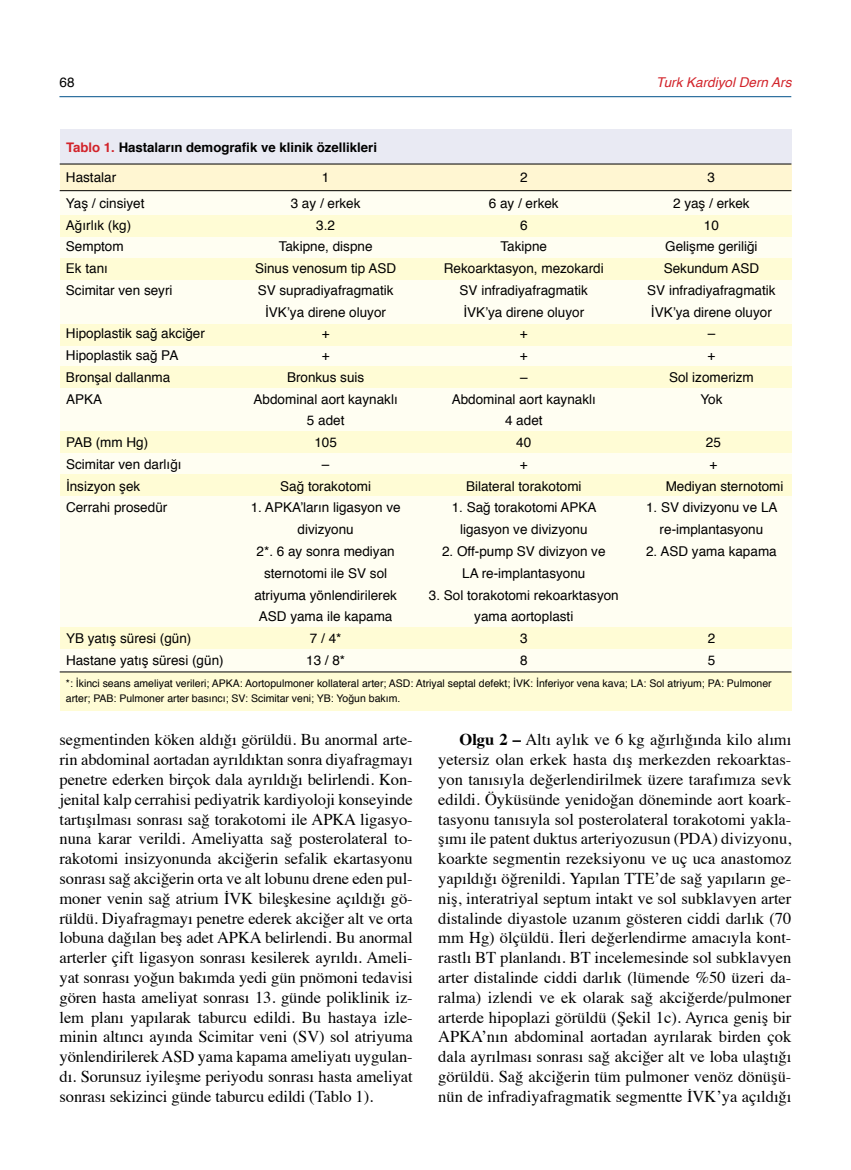
<style>
.page{position:relative;width:851px;height:1170px;background:#fff}
.page>*{position:absolute;margin:0;border:0;box-sizing:border-box;transform-origin:0 0}
.t1{font:16.5px/19.8px "Times";letter-spacing:-.005em;color:#000;text-align:justify}
.t2{font:13.5px "Helvetica";color:#000}
.t3{font:italic 13.5px "Helvetica";color:#d2232a}
.t4{font:700 13.2px "Helvetica";color:#000}
.t5{font:10.5px/15px "Helvetica";color:#000}
.s1{color:#d2232a}
.s2{font-weight:700}
</style>
<div class="page">
<hr style="left:59px;top:96px;width:732px;height:1px;background:#00508a">
<div style="left:60px;top:130px;width:731px;height:34px;background:#e9eaf3"></div>
<div style="left:60px;top:190px;width:731px;height:520px;background:#fffef2"></div>
<div style="left:60px;top:164px;width:731px;height:26px;background:#fff6d2"></div>
<div style="left:60px;top:215px;width:731px;height:22px;background:#fffcd5"></div>
<div style="left:60px;top:258px;width:731px;height:22px;background:#fffcd5"></div>
<div style="left:60px;top:324px;width:731px;height:22px;background:#fffcd5"></div>
<div style="left:60px;top:366px;width:731px;height:22px;background:#fffcd5"></div>
<div style="left:60px;top:431px;width:731px;height:22px;background:#fffcd5"></div>
<div style="left:60px;top:474px;width:731px;height:22px;background:#fffcd5"></div>
<div style="left:60px;top:627px;width:731px;height:22px;background:#fffcd5"></div>
<div style="left:60px;top:672px;width:731px;height:38px;background:#fffcd5"></div>
<hr style="left:60px;top:164px;width:731px;height:1px;background:#000">
<hr style="left:60px;top:190px;width:731px;height:1px;background:#000">
<hr style="left:60px;top:671px;width:731px;height:1px;background:#000">
<p class="t2" style="left:60px;top:72px;width:17px">68</p>
<p class="t3" style="left:656px;top:71px;width:137px">Turk Kardiyol Dern Ars</p>
<p class="t4" style="left:66px;top:136px;width:312px"><span class="s1">Tablo 1.</span> Hastaların demografik ve klinik özellikleri</p>
<p class="t2" style="left:66px;top:167px;width:52px">Hastalar</p>
<p class="t2" style="left:322px;top:167px;width:9px">1</p>
<p class="t2" style="left:520px;top:167px;width:9px">2</p>
<p class="t2" style="left:707px;top:167px;width:9px">3</p>
<p class="t2" style="left:66px;top:193px;width:80px">Yaş / cinsiyet</p>
<p class="t2" style="left:291px;top:193px;width:71px">3 ay / erkek</p>
<p class="t2" style="left:489px;top:193px;width:71px">6 ay / erkek</p>
<p class="t2" style="left:673px;top:193px;width:78px">2 yaş / erkek</p>
<p class="t2" style="left:66px;top:214px;width:67px">Ağırlık (kg)</p>
<p class="t2" style="left:316px;top:214px;width:20px">3.2</p>
<p class="t2" style="left:520px;top:214px;width:9px">6</p>
<p class="t2" style="left:703px;top:214px;width:17px">10</p>
<p class="t2" style="left:66px;top:236px;width:59px">Semptom</p>
<p class="t2" style="left:279px;top:236px;width:95px">Takipne, dispne</p>
<p class="t2" style="left:500px;top:236px;width:48px">Takipne</p>
<p class="t2" style="left:665px;top:236px;width:94px">Gelişme geriliği</p>
<p class="t2" style="left:66px;top:258px;width:44px">Ek tanı</p>
<p class="t2" style="left:255px;top:258px;width:143px">Sinus venosum tip ASD</p>
<p class="t2" style="left:444px;top:258px;width:161px">Rekoarktasyon, mezokardi</p>
<p class="t2" style="left:663px;top:258px;width:97px">Sekundum ASD</p>
<p class="t2" style="left:66px;top:280px;width:108px">Scimitar ven seyri</p>
<p class="t2" style="left:258px;top:280px;width:137px">SV supradiyafragmatik</p>
<p class="t2" style="left:459px;top:280px;width:130px">SV infradiyafragmatik</p>
<p class="t2" style="left:647px;top:280px;width:130px">SV infradiyafragmatik</p>
<p class="t2" style="left:265px;top:301px;width:122px">İVK’ya direne oluyor</p>
<p class="t2" style="left:463px;top:301px;width:122px">İVK’ya direne oluyor</p>
<p class="t2" style="left:651px;top:301px;width:122px">İVK’ya direne oluyor</p>
<p class="t2" style="left:66px;top:323px;width:140px">Hipoplastik sağ akciğer</p>
<p class="t2" style="left:321px;top:323px;width:9px">+</p>
<p class="t2" style="left:519px;top:323px;width:9px">+</p>
<p class="t2" style="left:707px;top:323px;width:9px">–</p>
<p class="t2" style="left:66px;top:345px;width:114px">Hipoplastik sağ PA</p>
<p class="t2" style="left:322px;top:345px;width:9px">+</p>
<p class="t2" style="left:520px;top:345px;width:9px">+</p>
<p class="t2" style="left:707px;top:345px;width:9px">+</p>
<p class="t2" style="left:66px;top:367px;width:106px">Bronşal dallanma</p>
<p class="t2" style="left:287px;top:367px;width:79px">Bronkus suis</p>
<p class="t2" style="left:520px;top:367px;width:9px">–</p>
<p class="t2" style="left:669px;top:367px;width:86px">Sol izomerizm</p>
<p class="t2" style="left:66px;top:388px;width:38px">APKA</p>
<p class="t2" style="left:253px;top:388px;width:146px">Abdominal aort kaynaklı</p>
<p class="t2" style="left:451px;top:388px;width:146px">Abdominal aort kaynaklı</p>
<p class="t2" style="left:700px;top:388px;width:24px">Yok</p>
<p class="t2" style="left:307px;top:410px;width:39px">5 adet</p>
<p class="t2" style="left:505px;top:410px;width:39px">4 adet</p>
<p class="t2" style="left:66px;top:432px;width:84px">PAB (mm Hg)</p>
<p class="t2" style="left:314px;top:432px;width:24px">105</p>
<p class="t2" style="left:516px;top:432px;width:17px">40</p>
<p class="t2" style="left:705px;top:432px;width:17px">25</p>
<p class="t2" style="left:66px;top:454px;width:117px">Scimitar ven darlığı</p>
<p class="t2" style="left:322px;top:454px;width:9px">–</p>
<p class="t2" style="left:520px;top:454px;width:9px">+</p>
<p class="t2" style="left:709px;top:454px;width:9px">+</p>
<p class="t2" style="left:66px;top:475px;width:76px">İnsizyon şek</p>
<p class="t2" style="left:280px;top:475px;width:92px">Sağ torakotomi</p>
<p class="t2" style="left:466px;top:475px;width:117px">Bilateral torakotomi</p>
<p class="t2" style="left:665px;top:475px;width:119px">Mediyan sternotomi</p>
<p class="t2" style="left:66px;top:497px;width:103px">Cerrahi prosedür</p>
<p class="t2" style="left:251px;top:497px;width:151px">1. APKA’ların ligasyon ve</p>
<p class="t2" style="left:451px;top:497px;width:146px">1. Sağ torakotomi APKA</p>
<p class="t2" style="left:646px;top:497px;width:133px">1. SV divizyonu ve LA</p>
<p class="t2" style="left:297px;top:519px;width:58px">divizyonu</p>
<p class="t2" style="left:460px;top:519px;width:129px">ligasyon ve divizyonu</p>
<p class="t2" style="left:659px;top:519px;width:105px">re-implantasyonu</p>
<p class="t2" style="left:256px;top:541px;width:140px">2*. 6 ay sonra mediyan</p>
<p class="t2" style="left:442px;top:541px;width:165px">2. Off-pump SV divizyon ve</p>
<p class="t2" style="left:646px;top:541px;width:132px">2. ASD yama kapama</p>
<p class="t2" style="left:264px;top:562px;width:125px">sternotomi ile SV sol</p>
<p class="t2" style="left:462px;top:562px;width:125px">LA re-implantasyonu</p>
<p class="t2" style="left:254px;top:584px;width:144px">atriyuma yönlendirilerek</p>
<p class="t2" style="left:429px;top:584px;width:191px">3. Sol torakotomi rekoarktasyon</p>
<p class="t2" style="left:259px;top:606px;width:135px">ASD yama ile kapama</p>
<p class="t2" style="left:474px;top:606px;width:101px">yama aortoplasti</p>
<p class="t2" style="left:66px;top:628px;width:127px">YB yatış süresi (gün)</p>
<p class="t2" style="left:310px;top:628px;width:33px">7 / 4*</p>
<p class="t2" style="left:520px;top:628px;width:9px">3</p>
<p class="t2" style="left:707px;top:628px;width:9px">2</p>
<p class="t2" style="left:66px;top:649px;width:159px">Hastane yatış süresi (gün)</p>
<p class="t2" style="left:306px;top:649px;width:41px">13 / 8*</p>
<p class="t2" style="left:520px;top:649px;width:9px">8</p>
<p class="t2" style="left:707px;top:649px;width:9px">5</p>
<p class="t5" style="left:66px;top:675px;width:707px">*: İkinci seans ameliyat verileri; APKA: Aortopulmoner kollateral arter; ASD: Atriyal septal defekt; İVK: İnferiyor vena kava; LA: Sol atriyum; PA: Pulmoner arter; PAB: Pulmoner arter basıncı; SV: Scimitar veni; YB: Yoğun bakım.</p>
<p class="t1" style="left:60px;top:728px;width:354px">segmentinden köken aldığı görüldü. Bu anormal arte&shy;rin abdominal aortadan ayrıldıktan sonra diyafragmayı penetre ederken birçok dala ayrıldığı belirlendi. Kon&shy;jenital kalp cerrahisi pediyatrik kardiyoloji konseyinde tartışılması sonrası sağ torakotomi ile APKA ligasyo&shy;nuna karar verildi. Ameliyatta sağ posterolateral to&shy;rakotomi insizyonunda akciğerin sefalik ekartasyonu sonrası sağ akciğerin orta ve alt lobunu drene eden pul&shy;moner venin sağ atrium İVK bileşkesine açıldığı gö&shy;rüldü. Diyafragmayı penetre ederek akciğer alt ve orta lobuna dağılan beş adet APKA belirlendi. Bu anormal arterler çift ligasyon sonrası kesilerek ayrıldı. Ameli&shy;yat sonrası yoğun bakımda yedi gün pnömoni tedavisi gören hasta ameliyat sonrası 13. günde poliklinik iz&shy;lem planı yapılarak taburcu edildi. Bu hastaya izle&shy;minin altıncı ayında Scimitar veni (SV) sol atriyuma yönlendirilerek ASD yama kapama ameliyatı uygulan&shy;dı. Sorunsuz iyileşme periyodu sonrası hasta ameliyat sonrası sekizinci günde taburcu edildi (Tablo 1).</p>
<p class="t1" style="left:438px;top:728px;width:354px;text-indent:21px"><span class="s2">Olgu 2 –</span> Altı aylık ve 6 kg ağırlığında kilo alımı yetersiz olan erkek hasta dış merkezden rekoarktas&shy;yon tanısıyla değerlendirilmek üzere tarafımıza sevk edildi. Öyküsünde yenidoğan döneminde aort koark&shy;tasyonu tanısıyla sol posterolateral torakotomi yakla&shy;şımı ile patent duktus arteriyozusun (PDA) divizyonu, koarkte segmentin rezeksiyonu ve uç uca anastomoz yapıldığı öğrenildi. Yapılan TTE’de sağ yapıların ge&shy;niş, interatriyal septum intakt ve sol subklavyen arter distalinde diyastole uzanım gösteren ciddi darlık (70 mm Hg) ölçüldü. İleri değerlendirme amacıyla kont&shy;rastlı BT planlandı. BT incelemesinde sol subklavyen arter distalinde ciddi darlık (lümende %50 üzeri da&shy;ralma) izlendi ve ek olarak sağ akciğerde/pulmoner arterde hipoplazi görüldü (Şekil 1c). Ayrıca geniş bir APKA’nın abdominal aortadan ayrılarak birden çok dala ayrılması sonrası sağ akciğer alt ve loba ulaştığı görüldü. Sağ akciğerin tüm pulmoner venöz dönüşü&shy;nün de infradiyafragmatik segmentte İVK’ya açıldığı</p>
</div>
